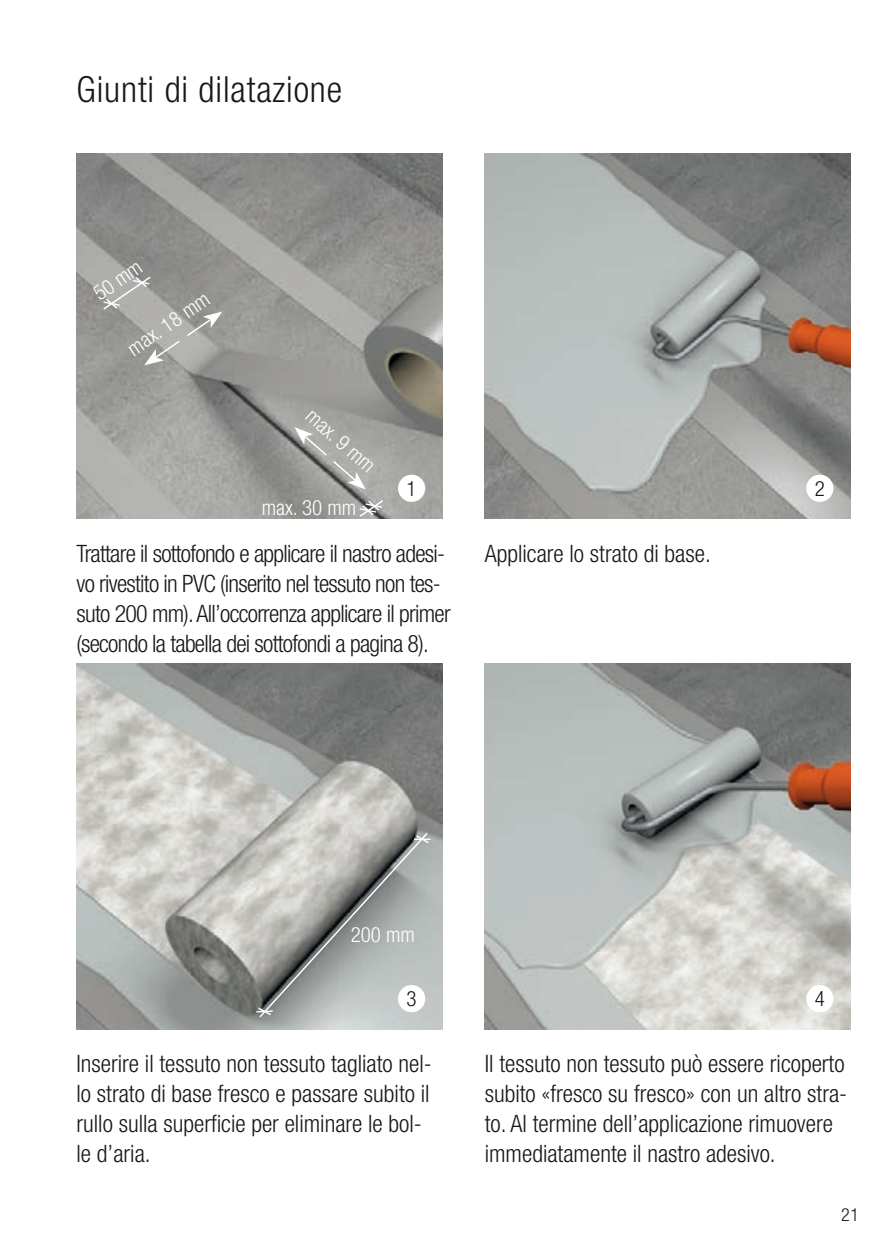
<style>
.page{position:relative;width:893px;height:1259px;background:#fff}
.page>*{position:absolute;margin:0;border:0;box-sizing:border-box;transform-origin:0 0}
.t1{font:300 condensed 36px "Helvetica Neue LT Std";letter-spacing:.025em;color:#1a171c}
.t2{font:300 condensed 24px/30px "Helvetica Neue LT Std";color:#1a171c}
.t3{font:300 condensed 24px/30px "Helvetica Neue LT Std";letter-spacing:-.03em;color:#1a171c}
.t4{font:300 condensed 21px "Helvetica Neue LT Std";color:#fff}
.t5{font:300 condensed 21px "Helvetica Neue LT Std";color:#1a171c}
.t6{font:300 condensed 18px "Helvetica Neue LT Std";color:#1a171c}
</style>
<div class="page">
<img style="left:77px;top:153px;width:365px;height:366px">
<img style="left:485px;top:153px;width:365px;height:366px">
<img style="left:77px;top:663px;width:365px;height:366px">
<img style="left:485px;top:663px;width:365px;height:366px">
<div style="left:398px;top:475px;width:27px;height:27px;background:#fff;border-radius:50%"></div>
<div style="left:806px;top:475px;width:27px;height:27px;background:#fff;border-radius:50%"></div>
<div style="left:806px;top:985px;width:27px;height:27px;background:#fff;border-radius:50%"></div>
<svg style="left:102px;top:275px;width:120px;height:90px;background:#a3a3a0"></svg>
<svg style="left:294px;top:427px;width:72px;height:62px;background:#a4a3a1"></svg>
<svg style="left:358px;top:498px;width:27px;height:20px"></svg>
<svg style="left:256px;top:831px;width:175px;height:188px;background:#a9aca9"></svg>
<h1 class="t1" style="left:77px;top:69px;width:267px">Giunti di dilatazione</h1>
<p class="t4" style="left:89px;top:285px;width:55px;rotate:-34deg">50 mm</p>
<p class="t4" style="left:123px;top:340px;width:96px;rotate:-34deg">max. 18 mm</p>
<p class="t4" style="left:317px;top:404px;width:86px;rotate:41deg">max. 9 mm</p>
<p class="t4" style="left:262px;top:495px;width:96px">max. 30 mm</p>
<p class="t5" style="left:407px;top:476px;width:12px">1</p>
<p class="t5" style="left:815px;top:476px;width:12px">2</p>
<p class="t3" style="left:77px;top:538px;width:376px">Trattare il sottofondo e applicare il nastro adesi&shy;vo rivestito in PVC (inserito nel tessuto non tes&shy;suto 200 mm). All’occorrenza applicare il primer (secondo la tabella dei sottofondi a pagina 8).</p>
<p class="t2" style="left:485px;top:538px;width:228px">Applicare lo strato di base.</p>
<p class="t4" style="left:351px;top:922px;width:66px">200 mm</p>
<p class="t5" style="left:407px;top:986px;width:12px">3</p>
<p class="t5" style="left:815px;top:986px;width:12px">4</p>
<p class="t2" style="left:77px;top:1048px;width:357px">Inserire il tessuto non tessuto tagliato nel&shy;lo strato di base fresco e passare subito il rullo sulla superficie per eliminare le bol&shy;le d’aria.</p>
<p class="t2" style="left:485px;top:1048px;width:364px">Il tessuto non tessuto può essere ricoperto subito «fresco su fresco» con un altro stra&shy;to. Al termine dell’applicazione rimuovere immediatamente il nastro adesivo.</p>
<p class="t6" style="left:841px;top:1204px;width:19px">21</p>
</div>
